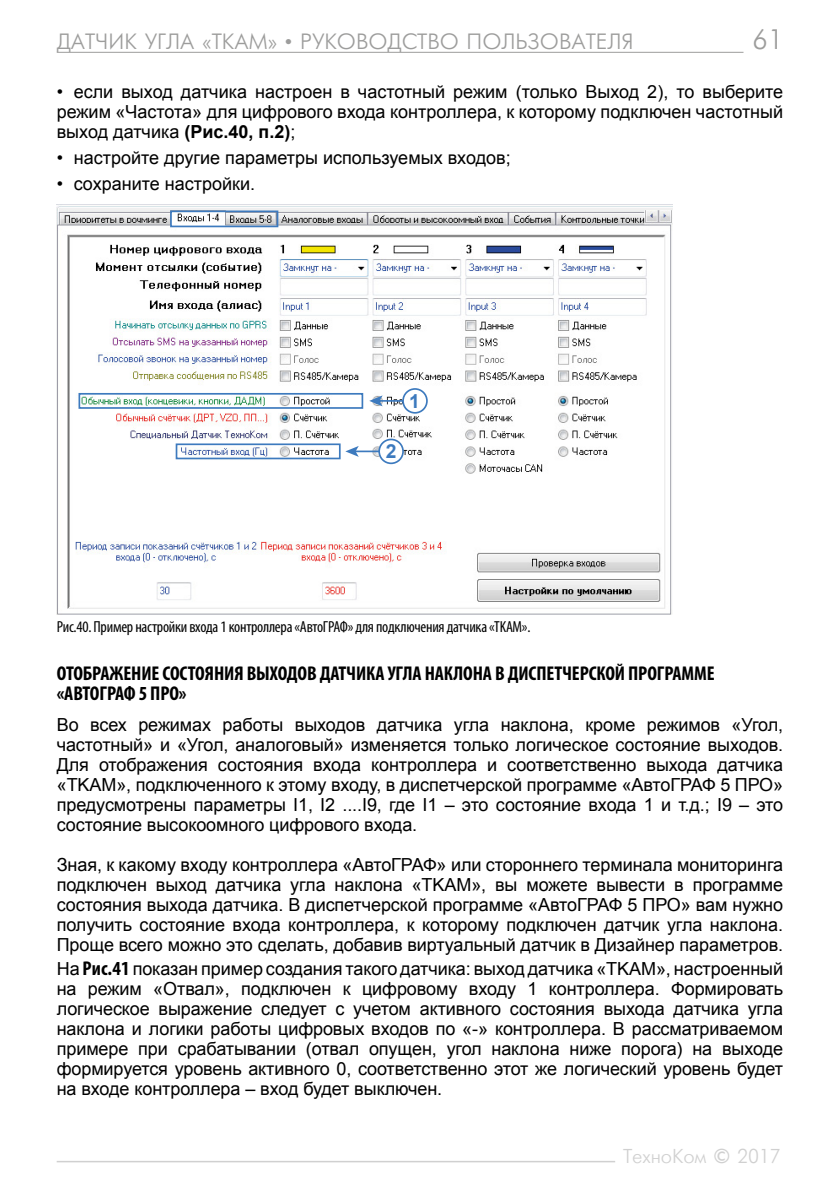
<style>
.page{position:relative;width:840px;height:1191px;background:#fff}
.page>*{position:absolute;margin:0;border:0;box-sizing:border-box;transform-origin:0 0}
.t1{font:28px "Futuris Cyrillic";color:#9d9d9c}
.t2{font:22px "Futuris Cyrillic";color:#9d9d9c}
.t3{font:700 condensed 20px/20px "Myriad Pro";letter-spacing:-.005em;color:#000}
.t4{font:20px "Futuris Cyrillic";letter-spacing:-.005em;color:#d0d0d0}
.t5{font:700 19.4px "Arial";color:#3d7abe}
.t6{font:18px/20px "Arial";letter-spacing:-.005em;color:#000;text-align:justify}
.t7{font:condensed 16px "Myriad Pro";letter-spacing:-.015em;color:#000}
.s1{font-weight:700}
.s2{font-family:"Myriad Pro";font-weight:700;font-stretch:condensed;font-size:20px}
</style>
<div class="page">
<hr style="left:57px;top:52px;width:686px;height:1px;background:#9d9d9c">
<hr style="left:57px;top:1160px;width:557px;height:2px;background:#d0d0d0">
<img style="left:57px;top:204px;width:615px;height:411px">
<div style="left:170px;top:210px;width:108px;height:17px;border:2px solid #3d7abe"></div>
<div style="left:78px;top:393px;width:285px;height:16px;border:2px solid #3d7abe"></div>
<hr style="left:378px;top:400px;width:26px;height:2px;background:#3d7abe">
<svg style="left:369px;top:395px;width:13px;height:11px"></svg>
<div style="left:403px;top:389px;width:23px;height:24px;background:#fff;border-radius:50%"></div>
<div style="left:402px;top:388px;width:25px;height:26px;border:2px solid #3d7abe;border-radius:50%"></div>
<div style="left:175px;top:443px;width:165px;height:16px;border:2px solid #3d7abe"></div>
<hr style="left:354px;top:450px;width:26px;height:2px;background:#3d7abe">
<svg style="left:345px;top:446px;width:13px;height:11px"></svg>
<div style="left:379px;top:439px;width:24px;height:24px;background:#fff;border-radius:50%"></div>
<div style="left:378px;top:438px;width:25px;height:26px;border:2px solid #3d7abe;border-radius:50%"></div>
<p class="t2" style="left:57px;top:30px;width:578px">ДАТЧИК УГЛА «TKAM» • РУКОВОДСТВО ПОЛЬЗОВАТЕЛЯ</p>
<h1 class="t1" style="left:752px;top:25px;width:32px">61</h1>
<p class="t6" style="left:57px;top:82px;width:727px">• если выход датчика настроен в частотный режим (только Выход 2), то выберите режим «Частота» для цифрового входа контроллера, к которому подключен частотный выход датчика <span class="s1">(Рис.40, п.2)</span>;</p>
<p class="t6" style="left:57px;top:148px;width:455px">• настройте другие параметры используемых входов;</p>
<p class="t6" style="left:57px;top:173px;width:200px">• сохраните настройки.</p>
<p class="t5" style="left:385px;top:438px;width:12px">2</p>
<p class="t5" style="left:409px;top:388px;width:12px">1</p>
<p class="t7" style="left:57px;top:616px;width:475px">Рис.40. Пример настройки входа 1 контроллера «АвтоГРАФ» для подключения датчика «TKAM».</p>
<p class="t3" style="left:57px;top:663px;width:659px">ОТОБРАЖЕНИЕ СОСТОЯНИЯ ВЫХОДОВ ДАТЧИКА УГЛА НАКЛОНА В ДИСПЕТЧЕРСКОЙ ПРОГРАММЕ «АВТОГРАФ 5 ПРО»</p>
<p class="t6" style="left:57px;top:715px;width:727px">Во всех режимах работы выходов датчика угла наклона, кроме режимов «Угол, частотный» и «Угол, аналоговый» изменяется только логическое состояние выходов.<br>Для отображения состояния входа контроллера и соответственно выхода датчика «TKAM», подключенного к этому входу, в диспетчерской программе «АвтоГРАФ 5 ПРО» предусмотрены параметры I1, I2 ....I9, где I1 – это состояние входа 1 и т.д.; I9 – это состояние высокоомного цифрового входа.</p>
<p class="t6" style="left:57px;top:855px;width:727px">Зная, к какому входу контроллера «АвтоГРАФ» или стороннего терминала мониторинга подключен выход датчика угла наклона «TKAM», вы можете вывести в программе состояния выхода датчика. В диспетчерской программе «АвтоГРАФ 5 ПРО» вам нужно получить состояние входа контроллера, к которому подключен датчик угла наклона.<br>Проще всего можно это сделать, добавив виртуальный датчик в Дизайнер параметров.</p>
<p class="t6" style="left:57px;top:959px;width:727px">На <span class="s2">Рис.41</span> показан пример создания такого датчика: выход датчика «TKAM», настроенный на режим «Отвал», подключен к цифровому входу 1 контроллера. Формировать логическое выражение следует с учетом активного состояния выхода датчика угла наклона и логики работы цифровых входов по «-» контроллера. В рассматриваемом примере при срабатывании (отвал опущен, угол наклона ниже порога) на выходе формируется уровень активного 0, соответственно этот же логический уровень будет на входе контроллера – вход будет выключен.</p>
<p class="t4" style="left:622px;top:1145px;width:159px">ТехноКом © 2017</p>
</div>
